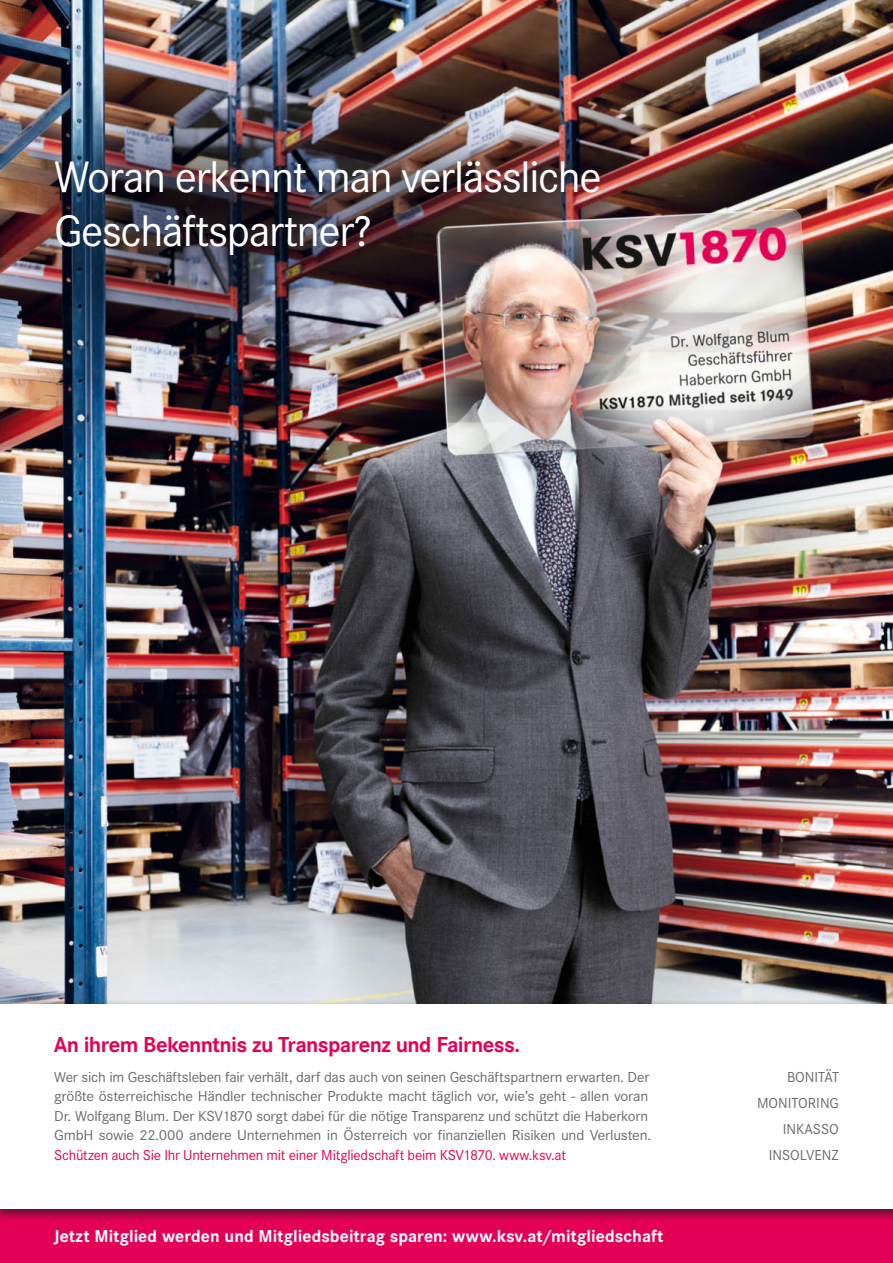
<style>
.page{position:relative;width:893px;height:1263px;background:#fff}
.page>*{position:absolute;margin:0;border:0;box-sizing:border-box;transform-origin:0 0}
.t1{font:45.75px/54px "Corporate S Regular 2";letter-spacing:-.03em;color:#fff}
.t2{font:700 22.5px "Corporate S";letter-spacing:-.03em;color:#e50057}
.t3{font:700 18px "Corporate S";letter-spacing:.005em;color:#fff}
.t4{font:15px/19.5px "Corporate S Regular 2";letter-spacing:-.015em;color:#6a6a69}
.t5{font:15px "Corporate S Regular 2";letter-spacing:-.015em;color:#e50057}
</style>
<div class="page">
<img style="left:0;top:0;width:893px;height:1000px">
<div style="left:0;top:1209px;width:893px;height:54px;background:#e50057"></div>
<div style="left:0;top:1000px;width:893px;height:222px;background:#1a1a18;opacity:.75"></div>
<div style="left:0;top:1005px;width:893px;height:204px;background:#fff"></div>
<h1 class="t1" style="left:54px;top:150px;width:549px">Woran erkennt man verlässliche<br>Geschäftspartner?</h1>
<h2 class="t2" style="left:54px;top:1031px;width:468px">An ihrem Bekenntnis zu Transparenz und Fairness.</h2>
<p class="t4" style="left:54px;top:1067px;width:599px">Wer sich im Geschäftsleben fair verhält, darf das auch von seinen Geschäftspartnern erwarten. Der größte österreichische Händler technischer Produkte macht täglich vor, wie’s geht - allen voran Dr. Wolfgang Blum. Der KSV1870 sorgt dabei für die nötige Transparenz und schützt die Haberkorn GmbH sowie 22.000 andere Unternehmen in Österreich vor finanziellen Risiken und Verlusten.</p>
<p class="t5" style="left:54px;top:1146px;width:514px">Schützen auch Sie Ihr Unternehmen mit einer Mitgliedschaft beim KSV1870. www.ksv.at</p>
<p class="t3" style="left:54px;top:1225px;width:611px">Jetzt Mitglied werden und Mitgliedsbeitrag sparen: www.ksv.at/mitgliedschaft</p>
<p class="t4" style="left:757px;top:1064px;width:83px;line-height:26px;text-align:right">BONITÄT<br>MONITORING<br>INKASSO<br>INSOLVENZ</p>
</div>
